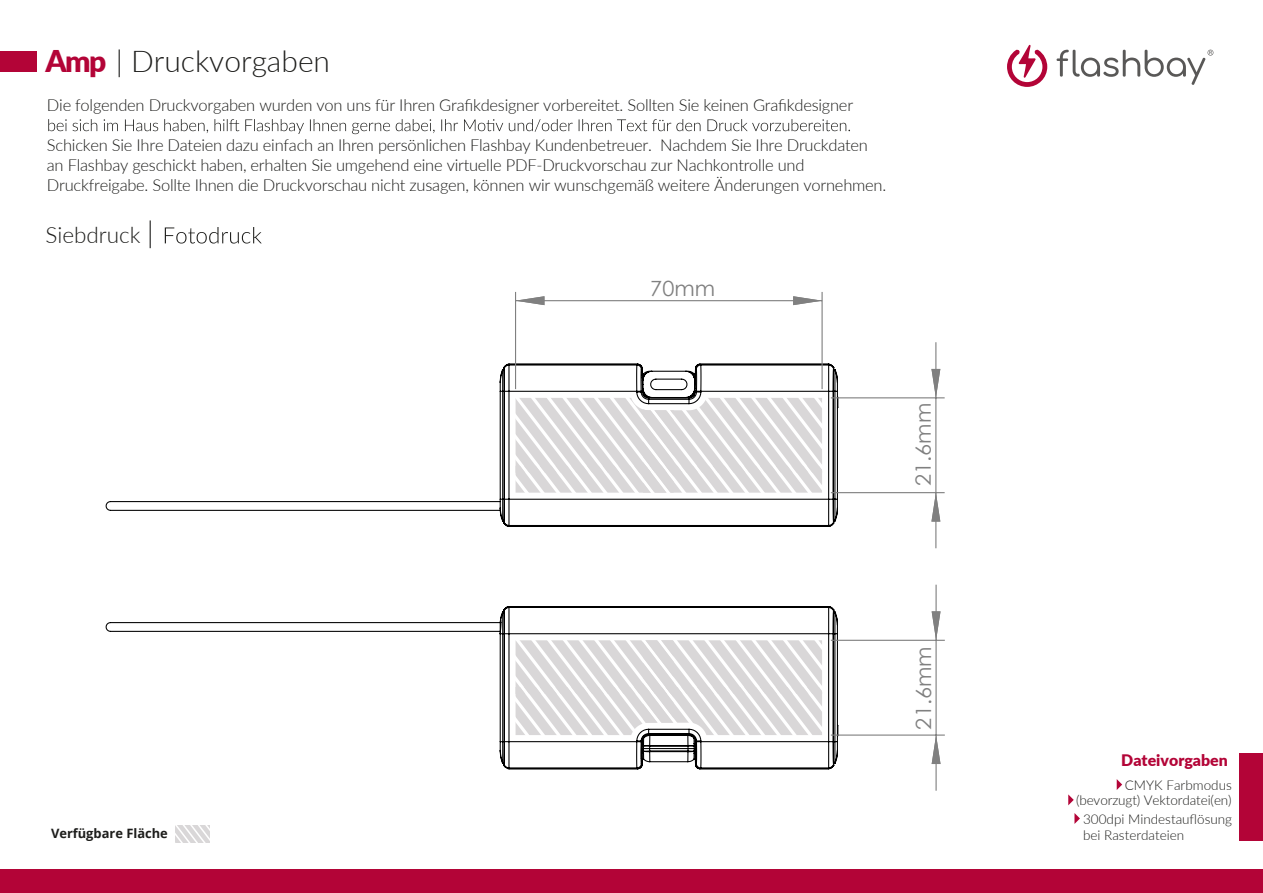
<style>
.page{position:relative;width:1263px;height:893px;background:#fff}
.page>*{position:absolute;margin:0;border:0;box-sizing:border-box;transform-origin:0 0}
.t1{font:300 30px "Lato";color:#1d1d1b}
.t2{font:300 22.5px "Lato";color:#1d1d1b}
.t3{font:21px "Century Gothic";color:#808080}
.t4{font:300 16.5px/19.8px "Lato";letter-spacing:-.015em;color:#1d1d1b}
.t5{font:900 15.9px "Lato";color:#b30437}
.t6{font:300 13.5px/15.9px "Lato";color:#1d1d1b;text-align:right}
.t7{font:700 12.9px "Open Sans";color:#1d1d1b}
.s1{font-weight:900;color:#b30437}
.s2{font-size:30px}
</style>
<div class="page">
<svg style="left:176px;top:825px;width:34px;height:18px"></svg>
<svg style="left:105px;top:363px;width:734px;height:164px"></svg>
<svg style="left:105px;top:606px;width:734px;height:164px"></svg>
<hr style="left:515px;top:292px;width:1px;height:97px;background:#808080">
<hr style="left:822px;top:292px;width:1px;height:97px;background:#808080">
<hr style="left:831px;top:492px;width:114px;height:1px;background:#808080">
<hr style="left:831px;top:397px;width:114px;height:1px;background:#808080">
<hr style="left:935px;top:493px;width:1px;height:55px;background:#808080">
<hr style="left:935px;top:342px;width:1px;height:56px;background:#808080">
<svg style="left:516px;top:296px;width:306px;height:9px"></svg>
<svg style="left:931px;top:369px;width:9px;height:152px"></svg>
<hr style="left:831px;top:734px;width:114px;height:2px;background:#808080">
<hr style="left:831px;top:640px;width:114px;height:1px;background:#808080">
<hr style="left:936px;top:735px;width:1px;height:56px;background:#808080">
<hr style="left:936px;top:585px;width:1px;height:55px;background:#808080">
<svg style="left:932px;top:611px;width:9px;height:153px"></svg>
<div style="left:1px;top:869px;width:1262px;height:24px;background:#b30437"></div>
<svg style="left:1007px;top:44px;width:40px;height:43px"></svg>
<svg style="left:1057px;top:50px;width:156px;height:35px"></svg>
<div style="left:0;top:51px;width:37px;height:21px;background:#b30437"></div>
<svg style="left:48px;top:119px;width:802px;height:15px"></svg>
<div style="left:1240px;top:753px;width:23px;height:87px;background:#b30437"></div>
<svg style="left:1117px;top:779px;width:5px;height:11px"></svg>
<svg style="left:1068px;top:794px;width:6px;height:11px"></svg>
<svg style="left:1075px;top:813px;width:5px;height:11px"></svg>
<svg style="left:165px;top:227px;width:97px;height:17px"></svg>
<h1 class="t1" style="left:45px;top:40px;width:286px"><span class="s1">Amp</span> | Druckvorgaben</h1>
<p class="t4" style="left:47px;top:95px;width:808px">Die folgenden Druckvorgaben wurden von uns für Ihren Grafikdesigner vorbereitet. Sollten Sie keinen Grafikdesigner</p>
<p class="t4" style="left:47px;top:134px;width:841px">Schicken Sie Ihre Dateien dazu einfach an Ihren persönlichen Flashbay Kundenbetreuer. Nachdem Sie Ihre Druckdaten an Flashbay geschickt haben, erhalten Sie umgehend eine virtuelle PDF-Druckvorschau zur Nachkontrolle und<br>Druckfreigabe. Sollte Ihnen die Druckvorschau nicht zusagen, können wir wunschgemäß weitere Änderungen vornehmen.</p>
<h2 class="t2" style="left:45px;top:220px;width:110px">Siebdruck <span class="s2">|</span></h2>
<p class="t3" style="left:650px;top:273px;width:66px">70mm</p>
<p class="t3" style="left:909px;top:486px;width:84px;rotate:-90deg">21.6mm</p>
<p class="t7" style="left:51px;top:824px;width:118px">Verfügbare Fläche</p>
<p class="t3" style="left:909px;top:729px;width:84px;rotate:-90deg">21.6mm</p>
<p class="t5" style="left:1121px;top:748px;width:108px">Dateivorgaben</p>
<p class="t6" style="left:1076px;top:776px;width:157px">CMYK Farbmodus (bevorzugt) Vektordatei(en)</p>
<p class="t6" style="left:1083px;top:810px;width:151px;text-align:left">300dpi Mindestauflösung bei Rasterdateien</p>
</div>
